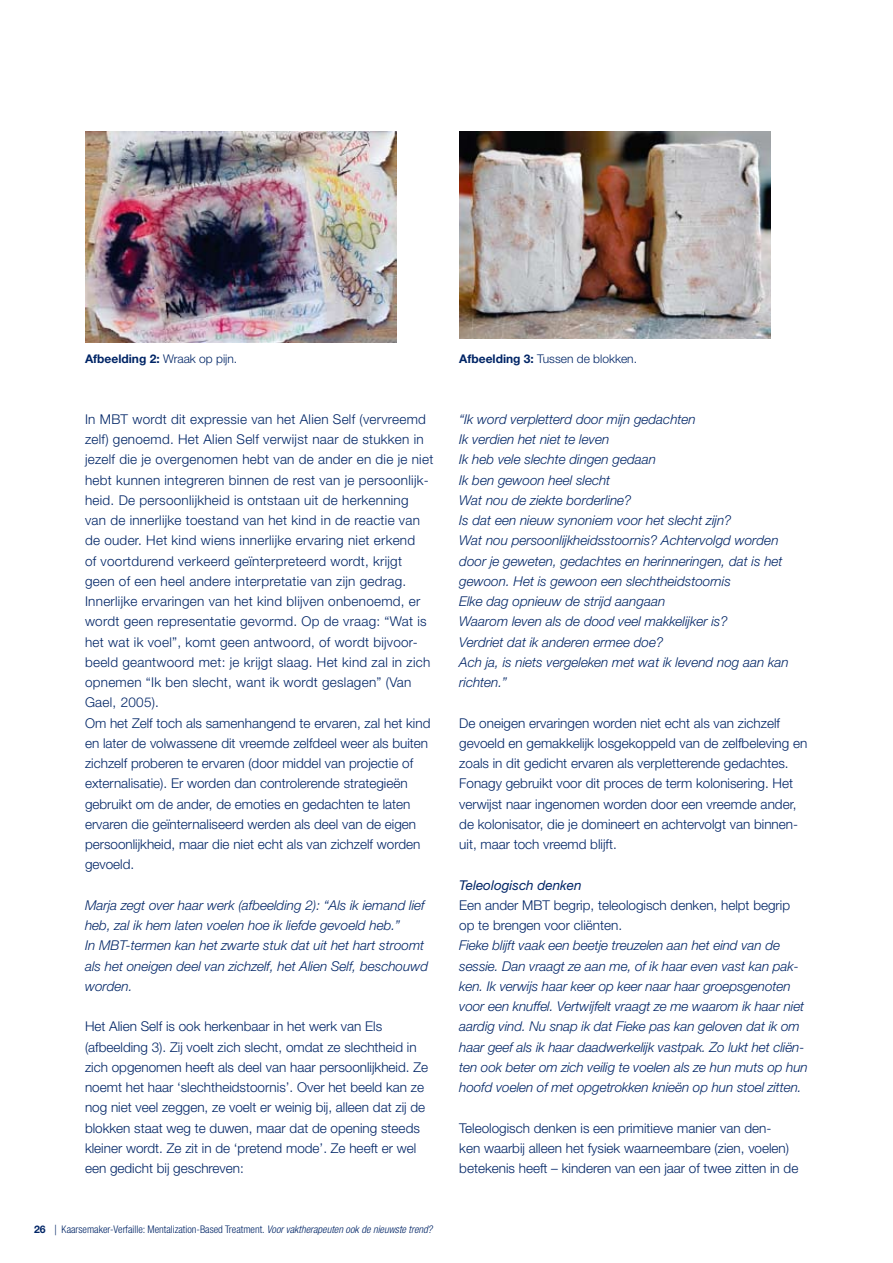
<style>
.page{position:relative;width:893px;height:1263px;background:#fff}
.page>*{position:absolute;margin:0;border:0;box-sizing:border-box;transform-origin:0 0}
.t1{font:italic 300 13.5px/20.2px "Helvetica Neue LT Std";color:#002566}
.t2{font:300 13.5px/20.2px "Helvetica Neue LT Std";letter-spacing:.02em;color:#002566}
.t3{font:300 13.5px/20.2px "Helvetica Neue LT Std";color:#002566}
.t4{font:italic 13.5px "Helvetica Neue LT Std";color:#002566}
.t5{font:300 12px "Helvetica Neue LT Std";color:#002566}
.t6{font:700 12px "Helvetica Neue LT Std";color:#002566}
.t7{font:300 condensed 10.5px "Helvetica Neue LT Std";color:#002566}
.s1{font-weight:300}
.s2{font-weight:700}
.s3{font-weight:700;font-stretch:normal}
.s4{font-stretch:normal}
.s5{font-style:italic}
</style>
<div class="page">
<img style="left:85px;top:131px;width:312px;height:212px">
<img style="left:459px;top:131px;width:312px;height:208px">
<p class="t6" style="left:85px;top:351px;width:154px">Afbeelding 2: <span class="s1">Wraak op pijn.</span></p>
<p class="t5" style="left:459px;top:351px;width:179px"><span class="s2">Afbeelding 3:</span> Tussen de blokken.</p>
<p class="t2" style="left:85px;top:409px;width:350px">In MBT wordt dit expressie van het Alien Self (vervreemd zelf) genoemd. Het Alien Self verwijst naar de stukken in jezelf die je overgenomen hebt van de ander en die je niet hebt kunnen integreren binnen de rest van je persoonlijk&shy;heid. De persoonlijkheid is ontstaan uit de herkenning<br>van de innerlijke toestand van het kind in de reactie van de ouder. Het kind wiens innerlijke ervaring niet erkend<br>of voortdurend verkeerd geïnterpreteerd wordt, krijgt geen of een heel andere interpretatie van zijn gedrag.<br>Innerlijke ervaringen van het kind blijven onbenoemd, er wordt geen representatie gevormd. Op de vraag: “Wat is het wat ik voel”, komt geen antwoord, of wordt bijvoor&shy;beeld geantwoord met: je krijgt slaag. Het kind zal in zich opnemen “Ik ben slecht, want ik wordt geslagen” (Van Gael, 2005).<br>Om het Zelf toch als samenhangend te ervaren, zal het kind en later de volwassene dit vreemde zelfdeel weer als buiten zichzelf proberen te ervaren (door middel van projectie of externalisatie). Er worden dan controlerende strategieën gebruikt om de ander, de emoties en gedachten te laten ervaren die geïnternaliseerd werden als deel van de eigen persoonlijkheid, maar die niet echt als van zichzelf worden gevoeld.</p>
<p class="t1" style="left:85px;top:895px;width:345px">Marja zegt over haar werk (afbeelding 2): “Als ik iemand lief heb, zal ik hem laten voelen hoe ik liefde gevoeld heb.”<br>In MBT-termen kan het zwarte stuk dat uit het hart stroomt als het oneigen deel van zichzelf, het Alien Self, beschouwd worden.</p>
<p class="t3" style="left:85px;top:1016px;width:345px">Het Alien Self is ook herkenbaar in het werk van Els (afbeelding 3). Zij voelt zich slecht, omdat ze slechtheid in zich opgenomen heeft als deel van haar persoonlijkheid. Ze noemt het haar ‘slechtheidstoornis’. Over het beeld kan ze nog niet veel zeggen, ze voelt er weinig bij, alleen dat zij de blokken staat weg te duwen, maar dat de opening steeds kleiner wordt. Ze zit in de ‘pretend mode’. Ze heeft er wel een gedicht bij geschreven:</p>
<p class="t7" style="left:34px;top:1223px;width:400px"><span class="s3">26</span> <span class="s4">|</span> Kaarsemaker-Verfaille: Mentalization-Based Treatment. <span class="s5">Voor vaktherapeuten ook de nieuwste trend?</span></p>
<p class="t1" style="left:459px;top:409px;width:331px">“Ik word verpletterd door mijn gedachten<br>Ik verdien het niet te leven<br>Ik heb vele slechte dingen gedaan<br>Ik ben gewoon heel slecht<br>Wat nou de ziekte borderline?<br>Is dat een nieuw synoniem voor het slecht zijn?<br>Wat nou persoonlijkheidsstoornis? Achtervolgd worden door je geweten, gedachtes en herinneringen, dat is het gewoon. Het is gewoon een slechtheidstoornis<br>Elke dag opnieuw de strijd aangaan<br>Waarom leven als de dood veel makkelijker is?<br>Verdriet dat ik anderen ermee doe?<br>Ach ja, is niets vergeleken met wat ik levend nog aan kan richten.”</p>
<p class="t3" style="left:459px;top:712px;width:350px">De oneigen ervaringen worden niet echt als van zichzelf gevoeld en gemakkelijk losgekoppeld van de zelfbeleving en zoals in dit gedicht ervaren als verpletterende gedachtes.<br>Fonagy gebruikt voor dit proces de term kolonisering. Het verwijst naar ingenomen worden door een vreemde ander, de kolonisator, die je domineert en achtervolgt van binnen&shy;uit, maar toch vreemd blijft.</p>
<p class="t4" style="left:459px;top:877px;width:124px">Teleologisch denken</p>
<p class="t3" style="left:459px;top:895px;width:332px">Een ander MBT begrip, teleologisch denken, helpt begrip op te brengen voor cliënten.</p>
<p class="t1" style="left:459px;top:935px;width:350px">Fieke blijft vaak een beetje treuzelen aan het eind van de sessie. Dan vraagt ze aan me, of ik haar even vast kan pak&shy;ken. Ik verwijs haar keer op keer naar haar groepsgenoten voor een knuffel. Vertwijfelt vraagt ze me waarom ik haar niet aardig vind. Nu snap ik dat Fieke pas kan geloven dat ik om haar geef als ik haar daadwerkelijk vastpak. Zo lukt het cliën&shy;ten ook beter om zich veilig te voelen als ze hun muts op hun hoofd voelen of met opgetrokken knieën op hun stoel zitten.</p>
<p class="t3" style="left:459px;top:1117px;width:341px">Teleologisch denken is een primitieve manier van den-<br>ken waarbij alleen het fysiek waarneembare (zien, voelen) betekenis heeft – kinderen van een jaar of twee zitten in de</p>
</div>
